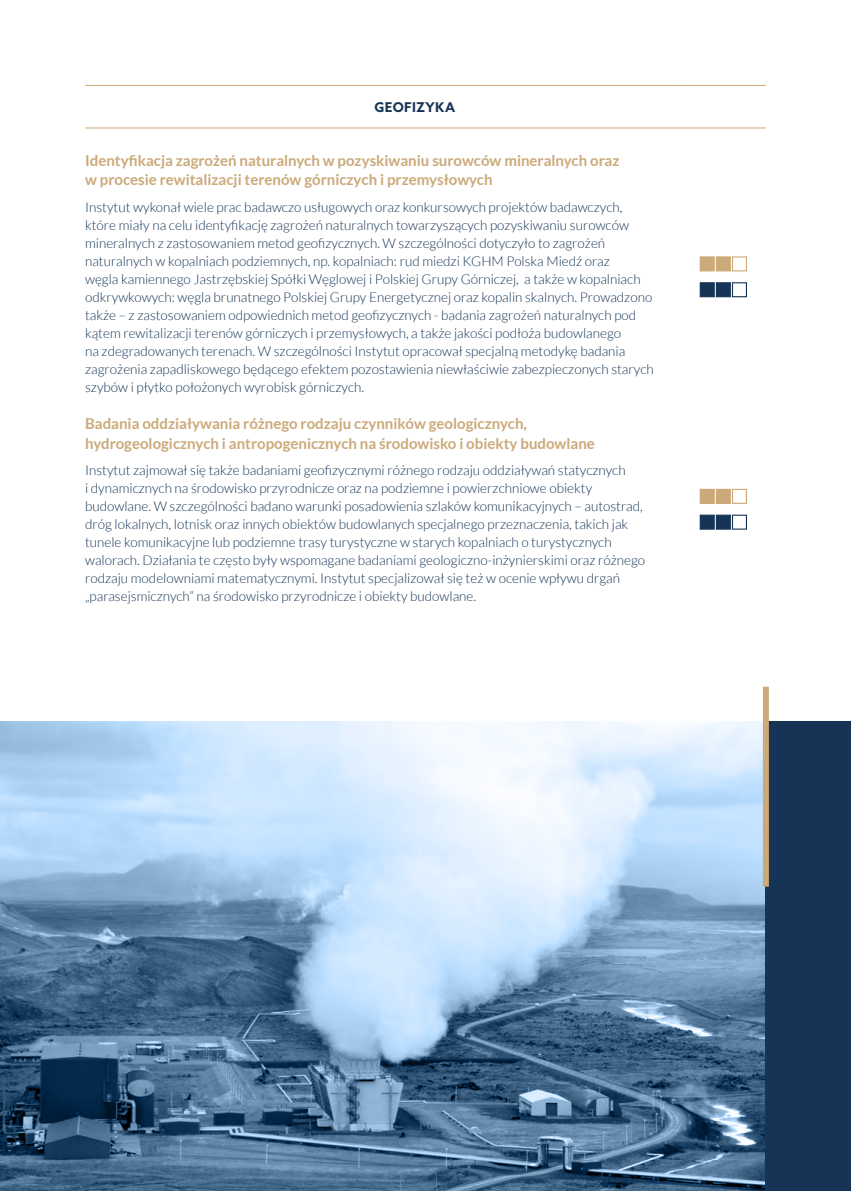
<style>
.page{position:relative;width:851px;height:1191px;background:#fff}
.page>*{position:absolute;margin:0;border:0;box-sizing:border-box;transform-origin:0 0}
.t1{font:700 15px/19.5px "Lato";color:#cba979}
.t2{font:300 13.5px/18px "Lato";color:#163556}
.t3{font:700 13.5px "Azo Sans";letter-spacing:.025em;color:#163556}
</style>
<div class="page">
<hr style="left:85px;top:85px;width:595px;height:1px;background:#cba979">
<hr style="left:680px;top:85px;width:85px;height:1px;background:#cba979">
<hr style="left:85px;top:128px;width:595px;height:1px;background:#cba979">
<hr style="left:680px;top:128px;width:85px;height:1px;background:#cba979">
<div style="left:699px;top:282px;width:15px;height:15px;background:#163556;border:1px solid #163556"></div>
<div style="left:715px;top:282px;width:15px;height:15px;background:#163556;border:1px solid #163556"></div>
<div style="left:731px;top:282px;width:15px;height:15px;border:1px solid #163556"></div>
<div style="left:699px;top:256px;width:15px;height:15px;background:#cba979;border:1px solid #cba979"></div>
<div style="left:715px;top:256px;width:15px;height:15px;background:#cba979;border:1px solid #cba979"></div>
<div style="left:731px;top:256px;width:15px;height:15px;border:1px solid #cba979"></div>
<div style="left:699px;top:514px;width:15px;height:15px;background:#163556;border:1px solid #163556"></div>
<div style="left:715px;top:514px;width:15px;height:15px;background:#163556;border:1px solid #163556"></div>
<div style="left:731px;top:514px;width:15px;height:15px;border:1px solid #163556"></div>
<div style="left:699px;top:489px;width:15px;height:15px;background:#cba979;border:1px solid #cba979"></div>
<div style="left:715px;top:489px;width:15px;height:15px;background:#cba979;border:1px solid #cba979"></div>
<div style="left:731px;top:489px;width:15px;height:15px;border:1px solid #cba979"></div>
<svg style="left:0;top:721px;width:765px;height:470px;background:#87a5c2"></svg>
<div style="left:765px;top:721px;width:85px;height:470px;background:#163556"></div>
<div style="left:762px;top:686px;width:6px;height:200px;background:#cba979"></div>
<p class="t3" style="left:374px;top:98px;width:82px">GEOFIZYKA</p>
<p class="t1" style="left:85px;top:150px;width:536px">Identyfikacja zagrożeń naturalnych w pozyskiwaniu surowców mineralnych oraz w procesie rewitalizacji terenów górniczych i przemysłowych</p>
<p class="t2" style="left:85px;top:198px;width:570px">Instytut wykonał wiele prac badawczo usługowych oraz konkursowych projektów badawczych, które miały na celu identyfikację zagrożeń naturalnych towarzyszących pozyskiwaniu surowców mineralnych z zastosowaniem metod geofizycznych. W szczególności dotyczyło to zagrożeń naturalnych w kopalniach podziemnych, np. kopalniach: rud miedzi KGHM Polska Miedź oraz<br>węgla kamiennego Jastrzębskiej Spółki Węglowej i Polskiej Grupy Górniczej, a także w kopalniach odkrywkowych: węgla brunatnego Polskiej Grupy Energetycznej oraz kopalin skalnych. Prowadzono także – z zastosowaniem odpowiednich metod geofizycznych - badania zagrożeń naturalnych pod kątem rewitalizacji terenów górniczych i przemysłowych, a także jakości podłoża budowlanego<br>na zdegradowanych terenach. W szczególności Instytut opracował specjalną metodykę badania zagrożenia zapadliskowego będącego efektem pozostawienia niewłaściwie zabezpieczonych starych szybów i płytko położonych wyrobisk górniczych.</p>
<p class="t1" style="left:85px;top:414px;width:511px">Badania oddziaływania różnego rodzaju czynników geologicznych, hydrogeologicznych i antropogenicznych na środowisko i obiekty budowlane</p>
<p class="t2" style="left:85px;top:461px;width:561px">Instytut zajmował się także badaniami geofizycznymi różnego rodzaju oddziaływań statycznych<br>i dynamicznych na środowisko przyrodnicze oraz na podziemne i powierzchniowe obiekty budowlane. W szczególności badano warunki posadowienia szlaków komunikacyjnych – autostrad, dróg lokalnych, lotnisk oraz innych obiektów budowlanych specjalnego przeznaczenia, takich jak tunele komunikacyjne lub podziemne trasy turystyczne w starych kopalniach o turystycznych walorach. Działania te często były wspomagane badaniami geologiczno-inżynierskimi oraz różnego rodzaju modelowniami matematycznymi. Instytut specjalizował się też w ocenie wpływu drgań „parasejsmicznych” na środowisko przyrodnicze i obiekty budowlane.</p>
</div>
